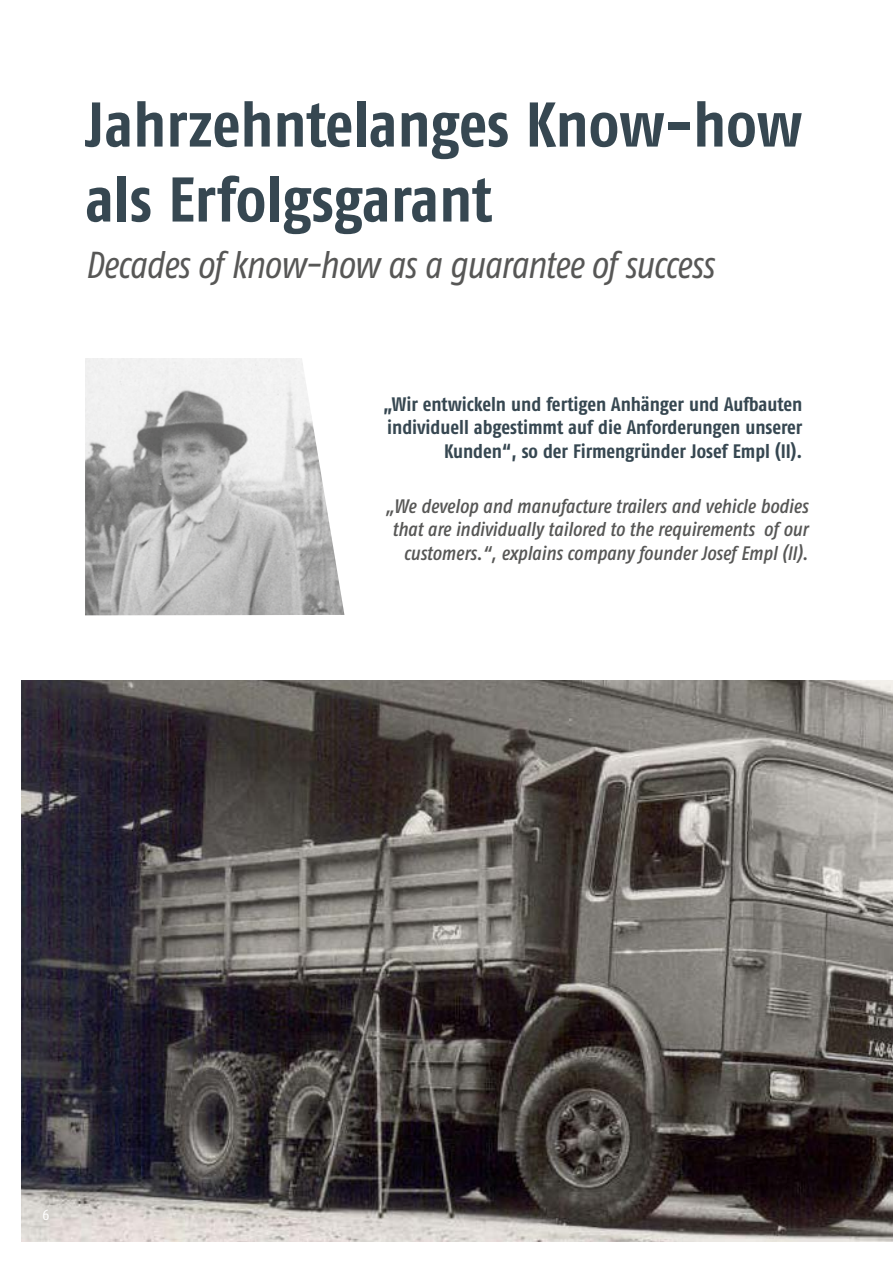
<style>
.page{position:relative;width:893px;height:1263px;background:#fff}
.page>*{position:absolute;margin:0;border:0;box-sizing:border-box;transform-origin:0 0}
.t1{font:700 condensed 63px/75px "Fago Pro";color:#364751}
.t2{font:italic condensed 37.5px "Fago Pro";letter-spacing:-.025em;color:#575756}
.t3{font:italic 500 condensed 19.5px/23.4px "Fago Pro";color:#575756;text-align:right}
.t4{font:700 condensed 19.5px/23.4px "Fago Pro";letter-spacing:-.005em;color:#364751;text-align:right}
.t5{font:condensed 15px "Fago Pro";color:#fff}
</style>
<div class="page">
<img style="left:21px;top:680px;width:872px;height:562px">
<img style="left:85px;top:358px;width:259px;height:257px">
<h1 class="t1" style="left:85px;top:87px;width:719px">Jahrzehntelanges Know-how als Erfolgsgarant</h1>
<h2 class="t2" style="left:85px;top:242px;width:630px">Decades of know-how as a guarantee of success</h2>
<p class="t4" style="left:383px;top:392px;width:420px">„Wir entwickeln und fertigen Anhänger und Aufbauten individuell abgestimmt auf die Anforderungen unserer<br>Kunden“, so der Firmengründer Josef Empl (II).</p>
<p class="t3" style="left:385px;top:494px;width:424px">„We develop and manufacture trailers and vehicle bodies that are individually tailored to the requirements of our customers.“, explains company founder Josef Empl (II).</p>
<p class="t5" style="left:43px;top:1206px;width:8px">6</p>
</div>
